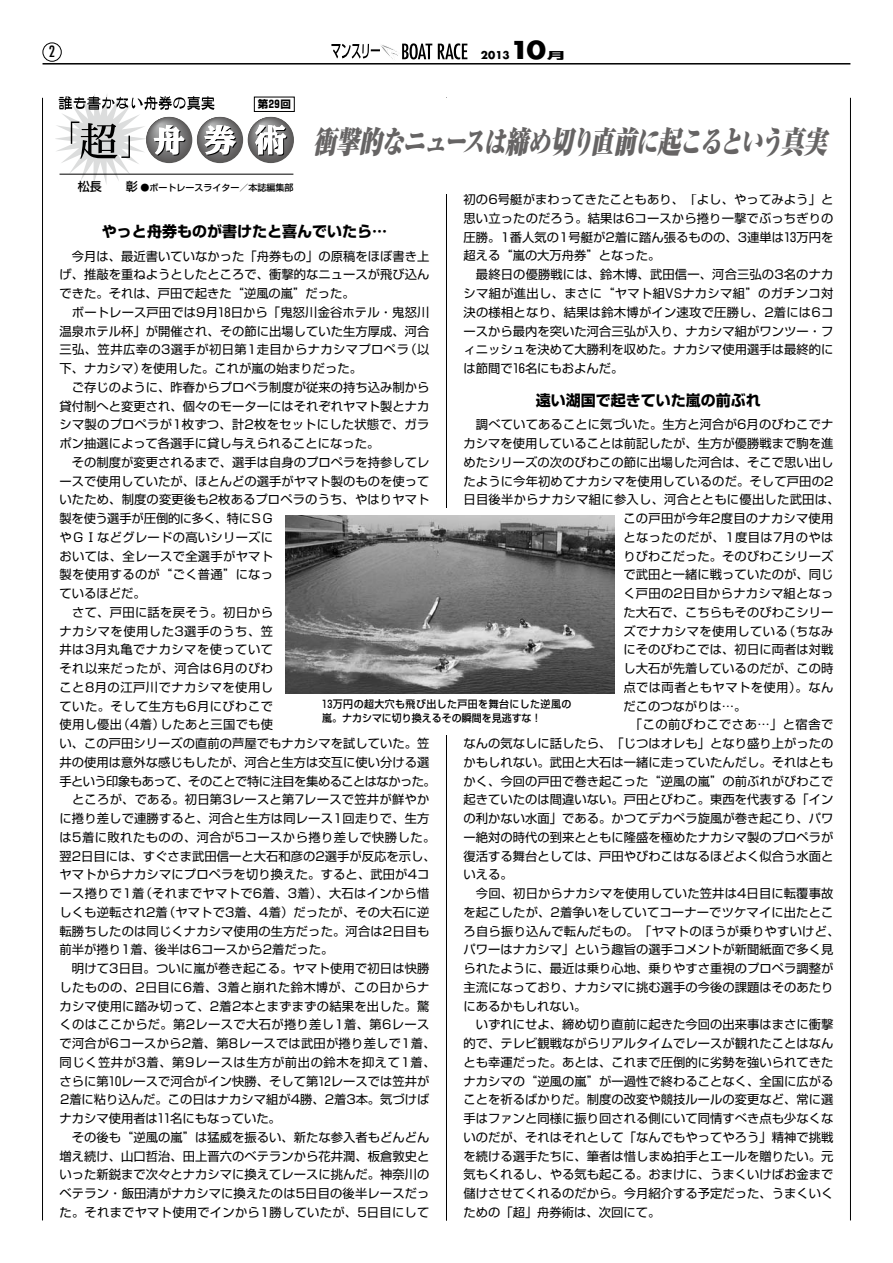
<style>
.page{position:relative;width:893px;height:1263px;background:#fff}
.page>*{position:absolute;margin:0;border:0;box-sizing:border-box;transform-origin:0 0}
.t1{font:italic 900 30px "Ryumin Pro";color:#666464;scale:.76 1}
.t2{font:700 24px "Futura Std";color:#000;scale:1.2 1}
.t3{font:condensed 15.15px "Futura Std";color:#000}
.t4{font:700 15px "Shin Go Pro";color:#000}
.t5{font:12.3px/18.8px "Shin Go Pro";letter-spacing:.005em;color:#000}
.t6{font:12.3px "Shin Go Pro";letter-spacing:.035em;color:#000}
.t7{font:12.3px "Shin Go Pro";letter-spacing:.03em;color:#000}
.t8{font:500 10.5px/13.5px "Shin Go Pro";letter-spacing:.04em;color:#000;scale:.95 1}
.t9{font:700 10.5px "Futura Std";color:#000}
.t10{font:700 10.5px "Shin Go Pro";color:#000}
.t11{font:700 9.75px "Shin Go Pro";color:#000;scale:2 1}
.t12{font:500 9px "Shin Go Pro";color:#000}
.s1{font-size:12px}
</style>
<div class="page">
<div style="left:43px;top:43px;width:19px;height:19px;border:1px solid #000;border-radius:50%"></div>
<hr style="left:43px;top:63px;width:807px;height:2px;background:#000">
<svg style="left:331px;top:43px;width:101px;height:17px"></svg>
<svg style="left:438px;top:43px;width:29px;height:16px"></svg>
<hr style="left:446px;top:98px;width:1px;height:1122px;background:#000">
<hr style="left:850px;top:98px;width:1px;height:1122px;background:#000">
<hr style="left:42px;top:98px;width:1px;height:1122px;background:#000">
<div style="left:198px;top:117px;width:43px;height:44px;background:#5f5d5d;border-radius:50%"></div>
<div style="left:198px;top:117px;width:43px;height:43px;background:#615f5f;border-radius:50%"></div>
<div style="left:198px;top:118px;width:42px;height:41px;background:#656363;border-radius:50%"></div>
<div style="left:199px;top:118px;width:40px;height:40px;background:#696868;border-radius:50%"></div>
<div style="left:199px;top:118px;width:39px;height:39px;background:#6c6b6c;border-radius:50%"></div>
<svg style="left:248px;top:117px;width:46px;height:46px"></svg>
<div style="left:248px;top:117px;width:45px;height:45px;background:#5d5c5b;border-radius:50%"></div>
<div style="left:249px;top:117px;width:43px;height:43px;background:#615f5f;border-radius:50%"></div>
<div style="left:249px;top:118px;width:42px;height:42px;background:#636161;border-radius:50%"></div>
<div style="left:249px;top:118px;width:41px;height:41px;background:#676566;border-radius:50%"></div>
<div style="left:250px;top:118px;width:39px;height:39px;background:#6b6a6a;border-radius:50%"></div>
<div style="left:250px;top:118px;width:38px;height:38px;background:#6e6d6e;border-radius:50%"></div>
<div style="left:251px;top:119px;width:36px;height:36px;background:#727171;border-radius:50%"></div>
<div style="left:251px;top:119px;width:35px;height:34px;background:#767576;border-radius:50%"></div>
<div style="left:252px;top:119px;width:32px;height:33px;background:#797979;border-radius:50%"></div>
<div style="left:252px;top:119px;width:32px;height:32px;background:#7b7b7b;border-radius:50%"></div>
<div style="left:252px;top:120px;width:31px;height:30px;background:#7f7e7f;border-radius:50%"></div>
<div style="left:253px;top:120px;width:29px;height:29px;background:#828282;border-radius:50%"></div>
<div style="left:253px;top:120px;width:28px;height:27px;background:#868686;border-radius:50%"></div>
<div style="left:254px;top:121px;width:25px;height:25px;background:#8a8a8a;border-radius:50%"></div>
<div style="left:254px;top:121px;width:25px;height:24px;background:#8b8b8c;border-radius:50%"></div>
<div style="left:255px;top:121px;width:23px;height:23px;background:#8f8f90;border-radius:50%"></div>
<div style="left:255px;top:121px;width:22px;height:22px;background:#929393;border-radius:50%"></div>
<div style="left:255px;top:121px;width:21px;height:21px;background:#949495;border-radius:50%"></div>
<div style="left:256px;top:122px;width:19px;height:19px;background:#989899;border-radius:50%"></div>
<div style="left:257px;top:122px;width:16px;height:16px;background:#9f9fa0;border-radius:50%"></div>
<div style="left:257px;top:122px;width:15px;height:15px;background:#a2a3a3;border-radius:50%"></div>
<div style="left:258px;top:123px;width:13px;height:13px;background:#a6a6a7;border-radius:50%"></div>
<div style="left:259px;top:123px;width:9px;height:9px;background:#aeafaf;border-radius:50%"></div>
<svg style="left:255px;top:124px;width:32px;height:32px"></svg>
<svg style="left:55px;top:94px;width:182px;height:90px"></svg>
<div style="left:254px;top:97px;width:40px;height:15px;border:1px solid #000"></div>
<hr style="left:60px;top:174px;width:233px;height:1px;background:#000">
<img style="left:286px;top:515px;width:328px;height:178px">
<p class="t3" style="left:49px;top:43px;width:8px">2</p>
<p class="t9" style="left:481px;top:48px;width:30px">2013</p>
<h2 class="t2" style="left:510px;top:35px;width:32px">10</h2>
<p class="t11" style="left:546px;top:48px;width:11px">月</p>
<p class="t10" style="left:258px;top:96px;width:35px">第29回</p>
<h1 class="t1" style="left:313px;top:118px;width:687px">衝撃的なニュースは締め切り直前に起こるという真実</h1>
<p class="t12" style="left:78px;top:180px;width:217px"><span class="s1">松長　　彰</span> ●ボートレースライター／本誌編集部</p>
<p class="t5" style="left:463px;top:189px;width:372px">初の6号艇がまわってきたこともあり、「よし、やってみよう」と思い立ったのだろう。結果は6コースから捲り一撃でぶっちぎりの圧勝。1番人気の1号艇が2着に踏ん張るものの、3連単は13万円を超える“嵐の大万舟券”となった。<br>　最終日の優勝戦には、鈴木博、武田信一、河合三弘の3名のナカシマ組が進出し、まさに“ヤマト組VSナカシマ組”のガチンコ対決の様相となり、結果は鈴木博がイン速攻で圧勝し、2着には6コースから最内を突いた河合三弘が入り、ナカシマ組がワンツー・フィニッシュを決めて大勝利を収めた。ナカシマ使用選手は最終的には節間で16名にもおよんだ。</p>
<p class="t4" style="left:536px;top:388px;width:226px">遠い湖国で起きていた嵐の前ぶれ</p>
<p class="t5" style="left:463px;top:414px;width:371px">　調べていてあることに気づいた。生方と河合が6月のびわこでナ</p>
<p class="t5" style="left:463px;top:433px;width:372px">カシマを使用していることは前記したが、生方が優勝戦まで駒を進</p>
<p class="t5" style="left:463px;top:451px;width:372px">めたシリーズの次のびわこの節に出場した河合は、そこで思い出し</p>
<p class="t5" style="left:463px;top:470px;width:371px">たように今年初めてナカシマを使用しているのだ。そして戸田の2</p>
<p class="t5" style="left:463px;top:489px;width:378px">日目後半からナカシマ組に参入し、河合とともに優出した武田は、</p>
<p class="t5" style="left:623px;top:508px;width:212px">この戸田が今年2度目のナカシマ使用</p>
<p class="t6" style="left:623px;top:527px;width:212px">となったのだが、1度目は7月のやは</p>
<p class="t5" style="left:623px;top:545px;width:212px">りびわこだった。そのびわこシリーズ</p>
<p class="t5" style="left:623px;top:564px;width:212px">で武田と一緒に戦っていたのが、同じ</p>
<p class="t5" style="left:623px;top:583px;width:212px">く戸田の2日目からナカシマ組となっ</p>
<p class="t5" style="left:623px;top:601px;width:212px">た大石で、こちらもそのびわこシリー</p>
<p class="t7" style="left:623px;top:621px;width:212px">ズでナカシマを使用している（ちなみ</p>
<p class="t5" style="left:623px;top:639px;width:212px">にそのびわこでは、初日に両者は対戦</p>
<p class="t5" style="left:623px;top:658px;width:212px">し大石が先着しているのだが、この時</p>
<p class="t6" style="left:623px;top:677px;width:212px">点では両者ともヤマトを使用）。なん</p>
<p class="t5" style="left:623px;top:695px;width:124px">だこのつながりは…。</p>
<p class="t6" style="left:623px;top:715px;width:212px">　「この前びわこでさあ…」と宿舎で</p>
<p class="t5" style="left:463px;top:733px;width:372px">なんの気なしに話したら、「じつはオレも」となり盛り上がったの</p>
<p class="t5" style="left:463px;top:751px;width:372px">かもしれない。武田と大石は一緒に走っていたんだし。それはとも</p>
<p class="t5" style="left:463px;top:770px;width:372px">かく、今回の戸田で巻き起こった“逆風の嵐”の前ぶれがびわこで</p>
<p class="t5" style="left:463px;top:789px;width:372px">起きていたのは間違いない。戸田とびわこ。東西を代表する「イン</p>
<p class="t5" style="left:463px;top:807px;width:372px">の利かない水面」である。かつてデカペラ旋風が巻き起こり、パワ</p>
<p class="t5" style="left:463px;top:826px;width:372px">ー絶対の時代の到来とともに隆盛を極めたナカシマ製のプロペラが</p>
<p class="t5" style="left:463px;top:845px;width:372px">復活する舞台としては、戸田やびわこはなるほどよく似合う水面と</p>
<p class="t5" style="left:463px;top:864px;width:51px">いえる。</p>
<p class="t5" style="left:463px;top:882px;width:371px">　今回、初日からナカシマを使用していた笠井は4日目に転覆事故</p>
<p class="t5" style="left:463px;top:901px;width:371px">を起こしたが、2着争いをしていてコーナーでツケマイに出たとこ</p>
<p class="t5" style="left:463px;top:920px;width:378px">ろ自ら振り込んで転んだもの。「ヤマトのほうが乗りやすいけど、</p>
<p class="t5" style="left:463px;top:939px;width:372px">パワーはナカシマ」という趣旨の選手コメントが新聞紙面で多く見</p>
<p class="t5" style="left:463px;top:957px;width:372px">られたように、最近は乗り心地、乗りやすさ重視のプロペラ調整が</p>
<p class="t5" style="left:463px;top:976px;width:372px">主流になっており、ナカシマに挑む選手の今後の課題はそのあたり</p>
<p class="t5" style="left:463px;top:995px;width:124px">にあるかもしれない。</p>
<p class="t5" style="left:463px;top:1014px;width:372px">　いずれにせよ、締め切り直前に起きた今回の出来事はまさに衝撃</p>
<p class="t5" style="left:463px;top:1032px;width:372px">的で、テレビ観戦ながらリアルタイムでレースが観れたことはなん</p>
<p class="t5" style="left:463px;top:1051px;width:372px">とも幸運だった。あとは、これまで圧倒的に劣勢を強いられてきた</p>
<p class="t5" style="left:463px;top:1070px;width:372px">ナカシマの“逆風の嵐”が一過性で終わることなく、全国に広がる</p>
<p class="t5" style="left:463px;top:1089px;width:372px">ことを祈るばかりだ。制度の改変や競技ルールの変更など、常に選</p>
<p class="t5" style="left:463px;top:1107px;width:372px">手はファンと同様に振り回される側にいて同情すべき点も少なくな</p>
<p class="t5" style="left:463px;top:1126px;width:372px">いのだが、それはそれとして「なんでもやってやろう」精神で挑戦</p>
<p class="t5" style="left:463px;top:1145px;width:372px">を続ける選手たちに、筆者は惜しまぬ拍手とエールを贈りたい。元</p>
<p class="t5" style="left:463px;top:1164px;width:372px">気もくれるし、やる気も起こる。おまけに、うまくいけばお金まで</p>
<p class="t5" style="left:463px;top:1182px;width:372px">儲けさせてくれるのだから。今月紹介する予定だった、うまくいく</p>
<p class="t5" style="left:463px;top:1201px;width:198px">ための「超」舟券術は、次回にて。</p>
<p class="t4" style="left:102px;top:219px;width:287px">やっと舟券ものが書けたと喜んでいたら…</p>
<p class="t5" style="left:59px;top:245px;width:378px">　今月は、最近書いていなかった「舟券もの」の原稿をほぼ書き上げ、推敲を重ねようとしたところで、衝撃的なニュースが飛び込んできた。それは、戸田で起きた“逆風の嵐”だった。<br>　ボートレース戸田では9月18日から「鬼怒川金谷ホテル・鬼怒川温泉ホテル杯」が開催され、その節に出場していた生方厚成、河合三弘、笠井広幸の3選手が初日第1走目からナカシマプロペラ（以下、ナカシマ）を使用した。これが嵐の始まりだった。<br>　ご存じのように、昨春からプロペラ制度が従来の持ち込み制から貸付制へと変更され、個々のモーターにはそれぞれヤマト製とナカシマ製のプロペラが1枚ずつ、計2枚をセットにした状態で、ガラポン抽選によって各選手に貸し与えられることになった。<br>　その制度が変更されるまで、選手は自身のプロペラを持参してレースで使用していたが、ほとんどの選手がヤマト製のものを使っていたため、制度の変更後も2枚あるプロペラのうち、やはりヤマト製を使う選手が圧倒的に多く、特にＳＧ<br>やＧⅠなどグレードの高いシリーズに<br>おいては、全レースで全選手がヤマト<br>製を使用するのが“ごく普通”になっ<br>ているほどだ。<br>　さて、戸田に話を戻そう。初日から<br>ナカシマを使用した3選手のうち、笠<br>井は3月丸亀でナカシマを使っていて<br>それ以来だったが、河合は6月のびわ<br>こと8月の江戸川でナカシマを使用し<br>ていた。そして生方も6月にびわこで<br>使用し優出（4着）したあと三国でも使<br>い、この戸田シリーズの直前の芦屋でもナカシマを試していた。笠井の使用は意外な感じもしたが、河合と生方は交互に使い分ける選手という印象もあって、そのことで特に注目を集めることはなかった。　ところが、である。初日第3レースと第7レースで笠井が鮮やかに捲り差しで連勝すると、河合と生方は同レース1回走りで、生方は5着に敗れたものの、河合が5コースから捲り差しで快勝した。翌2日目には、すぐさま武田信一と大石和彦の2選手が反応を示し、ヤマトからナカシマにプロペラを切り換えた。すると、武田が4コース捲りで1着（それまでヤマトで6着、3着）、大石はインから惜しくも逆転され2着（ヤマトで3着、4着）だったが、その大石に逆転勝ちしたのは同じくナカシマ使用の生方だった。河合は2日目も前半が捲り1着、後半は6コースから2着だった。<br>　明けて3日目。ついに嵐が巻き起こる。ヤマト使用で初日は快勝したものの、2日目に6着、3着と崩れた鈴木博が、この日からナカシマ使用に踏み切って、2着2本とまずまずの結果を出した。驚くのはここからだ。第2レースで大石が捲り差し1着、第6レースで河合が6コースから2着、第8レースでは武田が捲り差しで1着、同じく笠井が3着、第9レースは生方が前出の鈴木を抑えて1着、さらに第10レースで河合がイン快勝、そして第12レースでは笠井が<br>2着に粘り込んだ。この日はナカシマ組が4勝、2着3本。気づけばナカシマ使用者は11名にもなっていた。<br>　その後も“逆風の嵐”は猛威を振るい、新たな参入者もどんどん増え続け、山口哲治、田上晋六のベテランから花井潤、板倉敦史といった新鋭まで次々とナカシマに換えてレースに挑んだ。神奈川のベテラン・飯田清がナカシマに換えたのは5日目の後半レースだった。それまでヤマト使用でインから1勝していたが、5日目にして</p>
<p class="t8" style="left:322px;top:696px;width:264px">13万円の超大穴も飛び出した戸田を舞台にした逆風の嵐。ナカシマに切り換えるその瞬間を見逃すな！</p>
</div>
